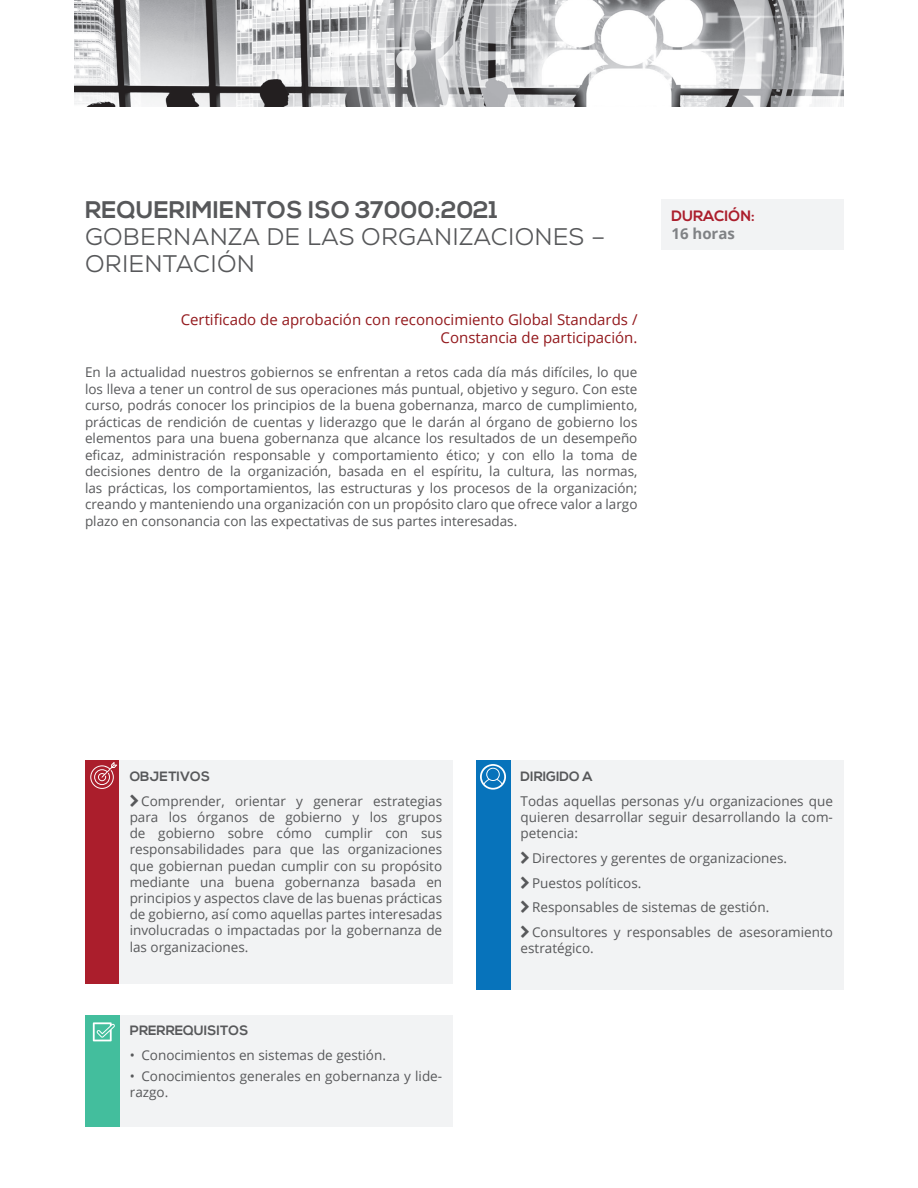
<style>
.page{position:relative;width:918px;height:1188px;background:#fff}
.page>*{position:absolute;margin:0;border:0;box-sizing:border-box;transform-origin:0 0}
.t1{font:24px/27px "Nexa";letter-spacing:.01em;color:#57585a}
.t2{font:700 24px "Nexa";letter-spacing:.01em;color:#57585a}
.t3{font:15px "Open Sans";color:#93191d}
.Secciones{font:700 15px "Nexa";color:#ab1e2c}
.Secciones-2{font:700 15px "Open Sans";color:#808285}
.t4{font:13.5px/16.2px "Open Sans";color:#57585a;text-align:justify}
.t5{font:700 13.5px "Nexa";color:#57585a}
</style>
<div class="page">
<div style="left:661px;top:199px;width:183px;height:51px;background:#f2f3f4"></div>
<img style="left:74px;top:0;width:770px;height:106px">
<div style="left:85px;top:760px;width:34px;height:223px;background:#ab1e2c"></div>
<div style="left:119px;top:760px;width:334px;height:223px;background:#f2f3f4"></div>
<svg style="left:90px;top:762px;width:27px;height:27px"></svg>
<div style="left:510px;top:760px;width:334px;height:229px;background:#f2f3f4"></div>
<div style="left:119px;top:1015px;width:334px;height:111px;background:#f2f3f4"></div>
<div style="left:476px;top:760px;width:34px;height:229px;background:#0773bb"></div>
<div style="left:85px;top:1015px;width:34px;height:111px;background:#43be9d"></div>
<svg style="left:480px;top:764px;width:26px;height:26px"></svg>
<svg style="left:93px;top:1022px;width:22px;height:19px"></svg>
<p class="t2" style="left:85px;top:195px;width:414px">REQUERIMIENTOS ISO 37000:2021</p>
<p class="t1" style="left:85px;top:223px;width:522px">GOBERNANZA DE LAS ORGANIZACIONES –<br>ORIENTACIÓN</p>
<p class="t3" style="left:181px;top:309px;width:458px">Certificado de aprobación con reconocimiento Global Standards /</p>
<p class="t3" style="left:441px;top:327px;width:198px">Constancia de participación.</p>
<p class="t4" style="left:85px;top:364px;width:554px">En la actualidad nuestros gobiernos se enfrentan a retos cada día más difíciles, lo que los lleva a tener un control de sus operaciones más puntual, objetivo y seguro. Con este curso, podrás conocer los principios de la buena gobernanza, marco de cumplimiento, prácticas de rendición de cuentas y liderazgo que le darán al órgano de gobierno los elementos para una buena gobernanza que alcance los resultados de un desempeño eficaz, administración responsable y comportamiento ético; y con ello la toma de decisiones dentro de la organización, basada en el espíritu, la cultura, las normas, las prácticas, los comportamientos, las estructuras y los procesos de la organización; creando y manteniendo una organización con un propósito claro que ofrece valor a largo plazo en consonancia con las expectativas de sus partes interesadas.</p>
<p class="Secciones" style="left:671px;top:208px;width:85px">DURACIÓN:</p>
<p class="Secciones-2" style="left:671px;top:223px;width:65px">16 horas</p>
<p class="t5" style="left:130px;top:769px;width:82px">OBJETIVOS</p>
<p class="t4" style="left:130px;top:793px;width:314px;text-indent:11px">Comprender, orientar y generar estrategias para los órganos de gobierno y los grupos de gobierno sobre cómo cumplir con sus responsabilidades para que las organizaciones que gobiernan puedan cumplir con su propósito mediante una buena gobernanza basada en principios y aspectos clave de las buenas prácticas de gobierno, así como aquellas partes interesadas involucradas o impactadas por la gobernanza de las organizaciones.</p>
<p class="t5" style="left:130px;top:1023px;width:120px">PRERREQUISITOS</p>
<p class="t4" style="left:130px;top:1047px;width:258px">• Conocimientos en sistemas de gestión.</p>
<p class="t4" style="left:130px;top:1067px;width:314px">• Conocimientos generales en gobernanza y lide&shy;razgo.</p>
<p class="t5" style="left:521px;top:769px;width:74px">DIRIGIDO A</p>
<p class="t4" style="left:521px;top:792px;width:314px">Todas aquellas personas y/u organizaciones que quieren desarrollar seguir desarrollando la com&shy;petencia:</p>
<p class="t4" style="left:532px;top:850px;width:257px">Directores y gerentes de organizaciones.</p>
<p class="t4" style="left:532px;top:874px;width:111px">Puestos políticos.</p>
<p class="t4" style="left:532px;top:899px;width:239px">Responsables de sistemas de gestión.</p>
<p class="t4" style="left:521px;top:924px;width:314px;text-indent:11px">Consultores y responsables de asesoramiento estratégico.</p>
</div>
